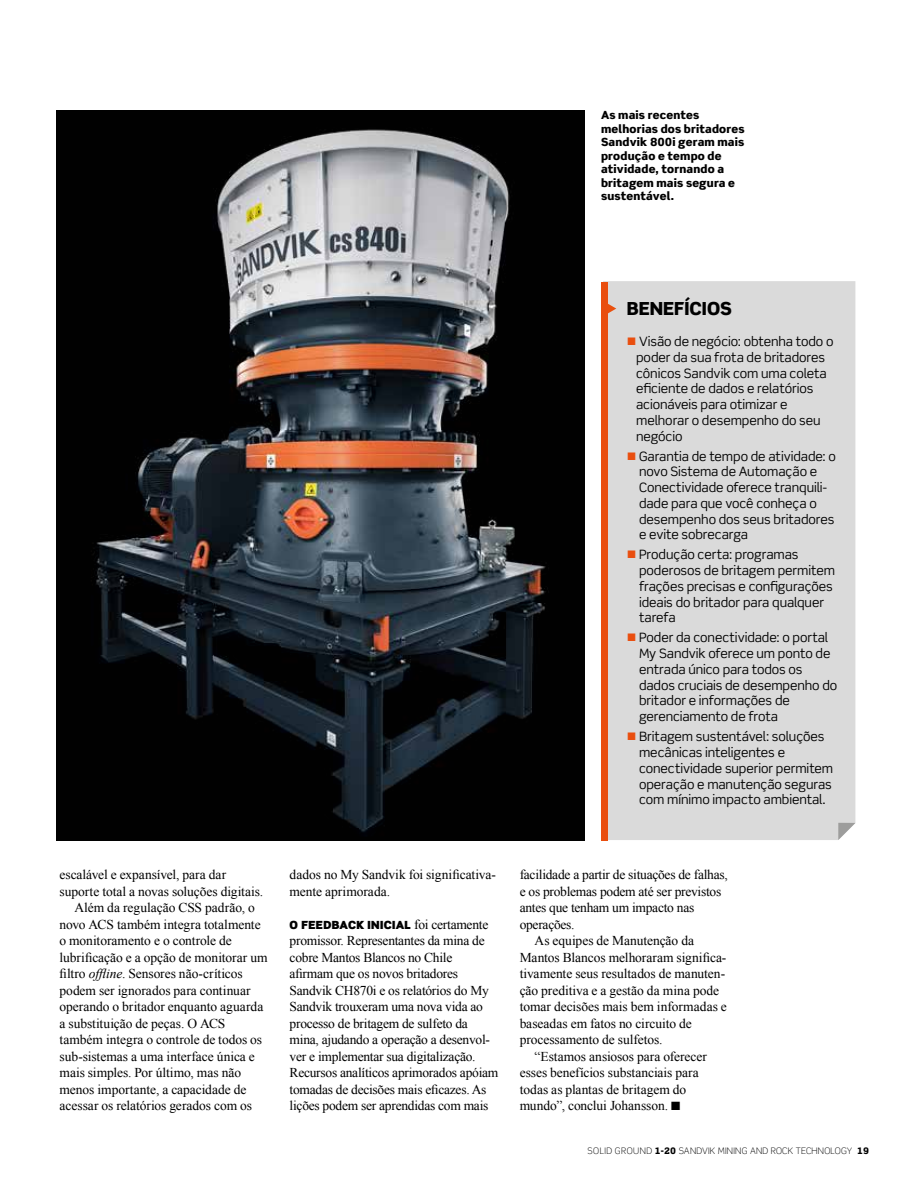
<style>
.page{position:relative;width:915px;height:1191px;background:#fff}
.page>*{position:absolute;margin:0;border:0;box-sizing:border-box;transform-origin:0 0}
.t1{font:900 18px "Scene Pro";color:#000}
.t2{font:13.5px/16.5px "Times New Roman WGL";letter-spacing:-.01em;color:#000}
.t3{font:12.9px/15.8px "Scene Pro";letter-spacing:-.005em;color:#000}
.t4{font:900 11.25px/13.5px "Scene Pro";letter-spacing:.015em;color:#000}
.t5{font:900 11.25px "Scene Pro";letter-spacing:.03em;color:#000}
.t6{font:300 9px "Scene Pro";letter-spacing:.025em;color:#000}
.s1{color:#e94e0f}
.s2{font-style:italic}
.s3{font-family:"Times New Roman WGL";font-weight:400;font-size:13.5px}
.s4{font-weight:900}
</style>
<div class="page">
<div style="left:603px;top:281px;width:252px;height:559px;background:#dadada"></div>
<svg style="left:607px;top:303px;width:9px;height:10px"></svg>
<svg style="left:838px;top:822px;width:17px;height:18px"></svg>
<div style="left:601px;top:282px;width:6px;height:558px;background:#e94e0f"></div>
<img style="left:56px;top:111px;width:528px;height:729px">
<p class="t4" style="left:600px;top:108px;width:145px">As mais recentes melhorias dos britadores<br>Sandvik 800i geram mais produção e tempo de atividade, tornando a britagem mais segura e sustentável.</p>
<h1 class="t1" style="left:626px;top:297px;width:106px">BENEFÍCIOS</h1>
<p class="t3" style="left:636px;top:333px;width:199px;text-indent:-9px"><span class="s1">■</span> Visão de negócio: obtenha todo o poder da sua frota de britadores cônicos Sandvik com uma coleta eficiente de dados e relatórios acionáveis para otimizar e melhorar o desempenho do seu negócio</p>
<p class="t3" style="left:639px;top:448px;width:198px;text-indent:-12px"><span class="s1">■</span> Garantia de tempo de atividade: o novo Sistema de Automação e<br>Conectividade oferece tranquili&shy;dade para que você conheça o desempenho dos seus britadores e evite sobrecarga</p>
<p class="t3" style="left:639px;top:547px;width:197px;text-indent:-12px"><span class="s1">■</span> Produção certa: programas poderosos de britagem permitem frações precisas e configurações ideais do britador para qualquer tarefa</p>
<p class="t3" style="left:639px;top:630px;width:200px;text-indent:-12px"><span class="s1">■</span> Poder da conectividade: o portal<br>My Sandvik oferece um ponto de entrada único para todos os dados cruciais de desempenho do britador e informações de gerenciamento de frota</p>
<p class="t3" style="left:639px;top:728px;width:195px;text-indent:-12px"><span class="s1">■</span> Britagem sustentável: soluções mecânicas inteligentes e conectividade superior permitem operação e manutenção seguras com mínimo impacto ambiental.</p>
<p class="t2" style="left:60px;top:866px;width:168px">escalável e expansível, para dar</p>
<p class="t2" style="left:60px;top:883px;width:205px">suporte total a novas soluções digitais.</p>
<p class="t2" style="left:74px;top:899px;width:182px">Além da regulação CSS padrão, o</p>
<p class="t2" style="left:60px;top:916px;width:202px">novo ACS também integra totalmente</p>
<p class="t2" style="left:60px;top:932px;width:174px">o monitoramento e o controle de</p>
<p class="t2" style="left:60px;top:949px;width:210px">lubrificação e a opção de monitorar um</p>
<p class="t2" style="left:60px;top:965px;width:185px">filtro <span class="s2">offline</span>. Sensores não-críticos</p>
<p class="t2" style="left:60px;top:982px;width:193px">podem ser ignorados para continuar</p>
<p class="t2" style="left:60px;top:998px;width:205px">operando o britador enquanto aguarda</p>
<p class="t2" style="left:60px;top:1014px;width:167px">a substituição de peças. O ACS</p>
<p class="t2" style="left:60px;top:1031px;width:204px">também integra o controle de todos os</p>
<p class="t2" style="left:60px;top:1047px;width:197px">sub-sistemas a uma interface única e</p>
<p class="t2" style="left:60px;top:1064px;width:183px">mais simples. Por último, mas não</p>
<p class="t2" style="left:60px;top:1080px;width:188px">menos importante, a capacidade de</p>
<p class="t2" style="left:60px;top:1097px;width:194px">acessar os relatórios gerados com os</p>
<p class="t2" style="left:289px;top:866px;width:208px">dados no My Sandvik foi significativa&shy;mente aprimorada.</p>
<p class="t5" style="left:289px;top:917px;width:200px">O FEEDBACK INICIAL <span class="s3">foi certamente</span></p>
<p class="t2" style="left:289px;top:932px;width:210px">promissor. Representantes da mina de cobre Mantos Blancos no Chile afirmam que os novos britadores Sandvik CH870i e os relatórios do My Sandvik trouxeram uma nova vida ao processo de britagem de sulfeto da mina, ajudando a operação a desenvol&shy;ver e implementar sua digitalização.<br>Recursos analíticos aprimorados apóiam tomadas de decisões mais eficazes. As lições podem ser aprendidas com mais</p>
<p class="t2" style="left:519px;top:866px;width:209px">facilidade a partir de situações de falhas,</p>
<p class="t2" style="left:519px;top:882px;width:203px">e os problemas podem até ser previstos</p>
<p class="t2" style="left:519px;top:899px;width:176px">antes que tenham um impacto nas</p>
<p class="t2" style="left:519px;top:915px;width:56px">operações.</p>
<p class="t2" style="left:534px;top:932px;width:161px">As equipes de Manutenção da</p>
<p class="t2" style="left:519px;top:948px;width:208px">Mantos Blancos melhoraram significa-</p>
<p class="t2" style="left:519px;top:965px;width:207px">tivamente seus resultados de manuten-</p>
<p class="t2" style="left:519px;top:981px;width:201px">ção preditiva e a gestão da mina pode</p>
<p class="t2" style="left:519px;top:998px;width:209px">tomar decisões mais bem informadas e</p>
<p class="t2" style="left:519px;top:1014px;width:174px">baseadas em fatos no circuito de</p>
<p class="t2" style="left:519px;top:1031px;width:144px">processamento de sulfetos.</p>
<p class="t2" style="left:534px;top:1047px;width:174px">“Estamos ansiosos para oferecer</p>
<p class="t2" style="left:519px;top:1064px;width:180px">esses benefícios substanciais para</p>
<p class="t2" style="left:519px;top:1080px;width:168px">todas as plantas de britagem do</p>
<p class="t2" style="left:519px;top:1097px;width:162px">mundo”, conclui Johansson. ■</p>
<p class="t6" style="left:587px;top:1145px;width:283px">SOLID GROUND <span class="s4">1-20</span> SANDVIK MINING AND ROCK TECHNOLOGY <span class="s4">19</span></p>
</div>
